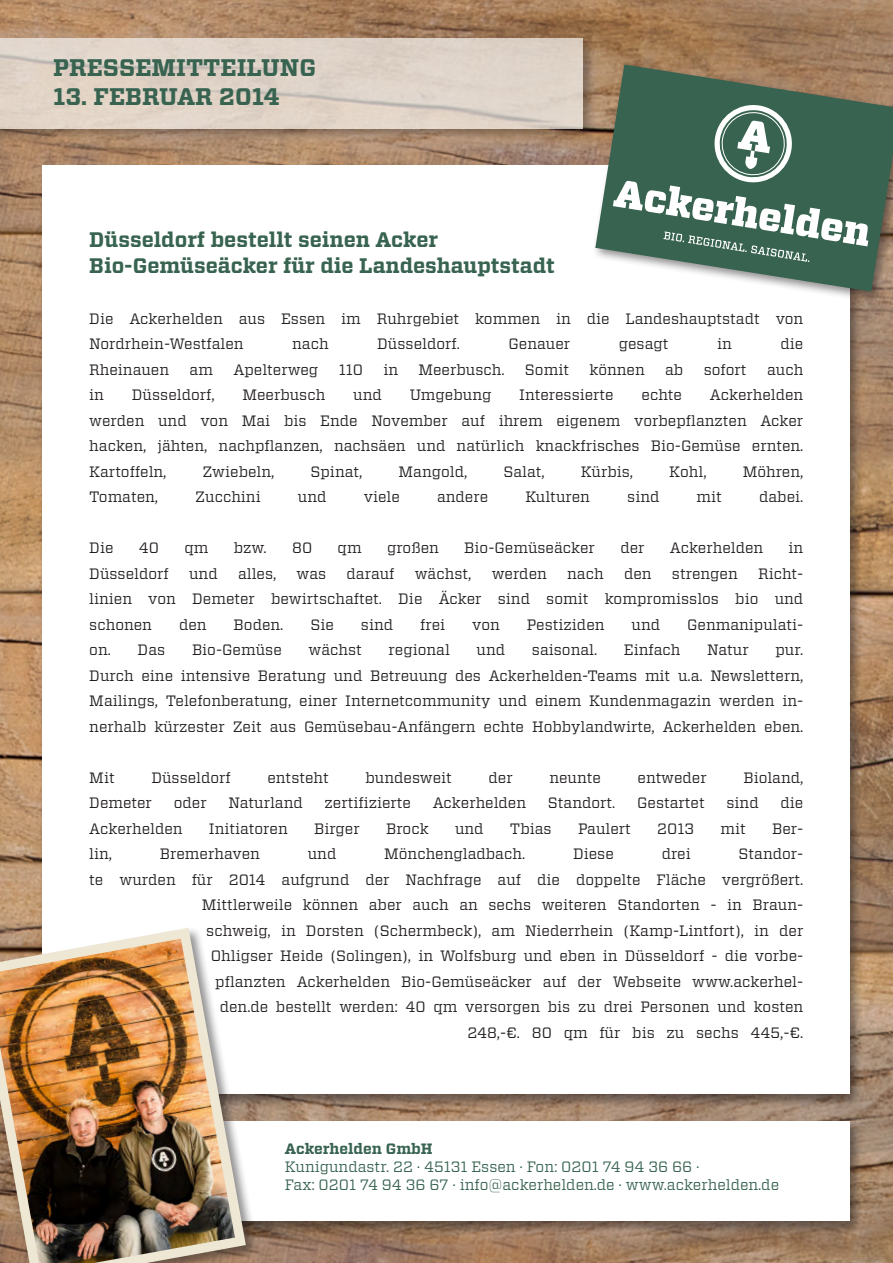
<style>
.page{position:relative;width:893px;height:1263px;background:#fff}
.page>*{position:absolute;margin:0;border:0;box-sizing:border-box;transform-origin:0 0}
.t1{font:700 24px "Vitesse";color:#376350}
.t2{font:700 21px "Vitesse";color:#376350}
.t3{font:15px/25.5px "Vitesse";color:#231f20;text-align:right}
.t4{font:15px "Vitesse";color:#376350}
.t5{font:700 15px "Vitesse";color:#376350}
</style>
<div class="page">
<img style="left:0;top:0;width:893px;height:1263px">
<div style="left:39px;top:164px;width:824px;height:945px;background:#231f20;opacity:.5"></div>
<div style="left:43px;top:165px;width:807px;height:928px;background:#fff"></div>
<div style="left:592px;top:61px;width:301px;height:242px;background:#231f20;opacity:.5"></div>
<svg style="left:595px;top:64px;width:298px;height:228px"></svg>
<svg style="left:613px;top:102px;width:255px;height:160px;background:#5a7e6e"></svg>
<div style="left:0;top:36px;width:597px;height:107px;background:#231f20;opacity:.5"></div>
<div style="left:0;top:38px;width:583px;height:90px;background:#e0d4c8"></div>
<div style="left:39px;top:1120px;width:824px;height:116px;background:#231f20;opacity:.5"></div>
<div style="left:43px;top:1121px;width:807px;height:99px;background:#fff"></div>
<div style="left:0;top:926px;width:259px;height:337px;background:#231f20;opacity:.5"></div>
<img style="left:0;top:922px;width:251px;height:341px">
<p class="t1" style="left:53px;top:52px;width:264px">PRESSEMITTEILUNG</p>
<p class="t1" style="left:53px;top:80px;width:228px">13. FEBRUAR 2014</p>
<p class="t2" style="left:89px;top:226px;width:350px">Düsseldorf bestellt seinen Acker</p>
<p class="t2" style="left:89px;top:251px;width:467px">Bio-Gemüseäcker für die Landeshauptstadt</p>
<p class="t3" style="left:89px;top:305px;width:716px">Die Ackerhelden aus Essen im Ruhrgebiet kommen in die Landeshauptstadt von</p>
<p class="t3" style="left:89px;top:331px;width:156px">Nordrhein-Westfalen</p>
<p class="t3" style="left:292px;top:331px;width:38px">nach</p>
<p class="t3" style="left:377px;top:331px;width:84px">Düsseldorf.</p>
<p class="t3" style="left:508px;top:331px;width:63px">Genauer</p>
<p class="t3" style="left:619px;top:331px;width:51px">gesagt</p>
<p class="t3" style="left:717px;top:331px;width:16px">in</p>
<p class="t3" style="left:780px;top:331px;width:24px">die</p>
<p class="t3" style="left:89px;top:356px;width:81px">Rheinauen</p>
<p class="t3" style="left:190px;top:356px;width:25px">am</p>
<p class="t3" style="left:233px;top:356px;width:86px">Apelterweg</p>
<p class="t3" style="left:339px;top:356px;width:26px">110</p>
<p class="t3" style="left:383px;top:356px;width:16px">in</p>
<p class="t3" style="left:418px;top:356px;width:88px">Meerbusch.</p>
<p class="t3" style="left:525px;top:356px;width:46px">Somit</p>
<p class="t3" style="left:589px;top:356px;width:57px">können</p>
<p class="t3" style="left:665px;top:356px;width:20px">ab</p>
<p class="t3" style="left:704px;top:356px;width:44px">sofort</p>
<p class="t3" style="left:767px;top:356px;width:38px">auch</p>
<p class="t3" style="left:89px;top:382px;width:16px">in</p>
<p class="t3" style="left:132px;top:382px;width:84px">Düsseldorf,</p>
<p class="t3" style="left:242px;top:382px;width:84px">Meerbusch</p>
<p class="t3" style="left:353px;top:382px;width:30px">und</p>
<p class="t3" style="left:410px;top:382px;width:83px">Umgebung</p>
<p class="t3" style="left:519px;top:382px;width:96px">Interessierte</p>
<p class="t3" style="left:642px;top:382px;width:42px">echte</p>
<p class="t3" style="left:710px;top:382px;width:95px">Ackerhelden</p>
<p class="t3" style="left:89px;top:407px;width:715px">werden und von Mai bis Ende November auf ihrem eigenem vorbepflanzten Acker</p>
<p class="t3" style="left:89px;top:433px;width:716px">hacken, jähten, nachpflanzen, nachsäen und natürlich knackfrisches Bio-Gemüse ernten.</p>
<p class="t3" style="left:89px;top:458px;width:79px">Kartoffeln,</p>
<p class="t3" style="left:203px;top:458px;width:73px">Zwiebeln,</p>
<p class="t3" style="left:311px;top:458px;width:53px">Spinat,</p>
<p class="t3" style="left:399px;top:458px;width:70px">Mangold,</p>
<p class="t3" style="left:503px;top:458px;width:43px">Salat,</p>
<p class="t3" style="left:581px;top:458px;width:54px">Kürbis,</p>
<p class="t3" style="left:669px;top:458px;width:39px">Kohl,</p>
<p class="t3" style="left:743px;top:458px;width:62px">Möhren,</p>
<p class="t3" style="left:89px;top:484px;width:70px">Tomaten,</p>
<p class="t3" style="left:195px;top:484px;width:67px">Zucchini</p>
<p class="t3" style="left:298px;top:484px;width:30px">und</p>
<p class="t3" style="left:364px;top:484px;width:38px">viele</p>
<p class="t3" style="left:437px;top:484px;width:53px">andere</p>
<p class="t3" style="left:525px;top:484px;width:66px">Kulturen</p>
<p class="t3" style="left:627px;top:484px;width:34px">sind</p>
<p class="t3" style="left:697px;top:484px;width:27px">mit</p>
<p class="t3" style="left:759px;top:484px;width:46px">dabei.</p>
<p class="t3" style="left:89px;top:535px;width:26px">Die</p>
<p class="t3" style="left:139px;top:535px;width:22px">40</p>
<p class="t3" style="left:184px;top:535px;width:25px">qm</p>
<p class="t3" style="left:234px;top:535px;width:34px">bzw.</p>
<p class="t3" style="left:292px;top:535px;width:22px">80</p>
<p class="t3" style="left:338px;top:535px;width:25px">qm</p>
<p class="t3" style="left:387px;top:535px;width:53px">großen</p>
<p class="t3" style="left:464px;top:535px;width:132px">Bio-Gemüseäcker</p>
<p class="t3" style="left:620px;top:535px;width:26px">der</p>
<p class="t3" style="left:670px;top:535px;width:95px">Ackerhelden</p>
<p class="t3" style="left:789px;top:535px;width:16px">in</p>
<p class="t3" style="left:89px;top:560px;width:81px">Düsseldorf</p>
<p class="t3" style="left:189px;top:560px;width:30px">und</p>
<p class="t3" style="left:238px;top:560px;width:40px">alles,</p>
<p class="t3" style="left:297px;top:560px;width:31px">was</p>
<p class="t3" style="left:347px;top:560px;width:49px">darauf</p>
<p class="t3" style="left:415px;top:560px;width:58px">wächst,</p>
<p class="t3" style="left:492px;top:560px;width:57px">werden</p>
<p class="t3" style="left:567px;top:560px;width:38px">nach</p>
<p class="t3" style="left:624px;top:560px;width:29px">den</p>
<p class="t3" style="left:672px;top:560px;width:67px">strengen</p>
<p class="t3" style="left:758px;top:560px;width:47px">Richt-</p>
<p class="t3" style="left:89px;top:586px;width:715px">linien von Demeter bewirtschaftet. Die Äcker sind somit kompromisslos bio und</p>
<p class="t3" style="left:89px;top:611px;width:64px">schonen</p>
<p class="t3" style="left:179px;top:611px;width:29px">den</p>
<p class="t3" style="left:234px;top:611px;width:51px">Boden.</p>
<p class="t3" style="left:310px;top:611px;width:25px">Sie</p>
<p class="t3" style="left:361px;top:611px;width:34px">sind</p>
<p class="t3" style="left:420px;top:611px;width:26px">frei</p>
<p class="t3" style="left:472px;top:611px;width:29px">von</p>
<p class="t3" style="left:527px;top:611px;width:79px">Pestiziden</p>
<p class="t3" style="left:632px;top:611px;width:30px">und</p>
<p class="t3" style="left:687px;top:611px;width:118px">Genmanipulati-</p>
<p class="t3" style="left:89px;top:637px;width:77px">on. Das</p>
<p class="t3" style="left:192px;top:637px;width:91px">Bio-Gemüse</p>
<p class="t3" style="left:309px;top:637px;width:55px">wächst</p>
<p class="t3" style="left:389px;top:637px;width:63px">regional</p>
<p class="t3" style="left:477px;top:637px;width:30px">und</p>
<p class="t3" style="left:532px;top:637px;width:67px">saisonal.</p>
<p class="t3" style="left:624px;top:637px;width:58px">Einfach</p>
<p class="t3" style="left:707px;top:637px;width:43px">Natur</p>
<p class="t3" style="left:775px;top:637px;width:29px">pur.</p>
<p class="t3" style="left:89px;top:662px;width:716px;text-align:justify">Durch eine intensive Beratung und Betreuung des Ackerhelden-Teams mit u.a. Newslettern, Mailings, Telefonberatung, einer Internetcommunity und einem Kundenmagazin werden in&shy;nerhalb kürzester Zeit aus Gemüsebau-Anfängern echte Hobbylandwirte, Ackerhelden eben.</p>
<p class="t3" style="left:89px;top:764px;width:27px">Mit</p>
<p class="t3" style="left:151px;top:764px;width:81px">Düsseldorf</p>
<p class="t3" style="left:267px;top:764px;width:63px">entsteht</p>
<p class="t3" style="left:365px;top:764px;width:88px">bundesweit</p>
<p class="t3" style="left:489px;top:764px;width:26px">der</p>
<p class="t3" style="left:549px;top:764px;width:53px">neunte</p>
<p class="t3" style="left:638px;top:764px;width:71px">entweder</p>
<p class="t3" style="left:743px;top:764px;width:61px">Bioland,</p>
<p class="t3" style="left:89px;top:790px;width:64px">Demeter</p>
<p class="t3" style="left:174px;top:790px;width:34px">oder</p>
<p class="t3" style="left:228px;top:790px;width:76px">Naturland</p>
<p class="t3" style="left:325px;top:790px;width:88px">zertifizierte</p>
<p class="t3" style="left:433px;top:790px;width:95px">Ackerhelden</p>
<p class="t3" style="left:548px;top:790px;width:69px">Standort.</p>
<p class="t3" style="left:637px;top:790px;width:69px">Gestartet</p>
<p class="t3" style="left:726px;top:790px;width:34px">sind</p>
<p class="t3" style="left:780px;top:790px;width:24px">die</p>
<p class="t3" style="left:89px;top:815px;width:95px">Ackerhelden</p>
<p class="t3" style="left:209px;top:815px;width:80px">Initiatoren</p>
<p class="t3" style="left:314px;top:815px;width:47px">Birger</p>
<p class="t3" style="left:386px;top:815px;width:44px">Brock</p>
<p class="t3" style="left:455px;top:815px;width:30px">und</p>
<p class="t3" style="left:510px;top:815px;width:43px">Tbias</p>
<p class="t3" style="left:578px;top:815px;width:55px">Paulert</p>
<p class="t3" style="left:657px;top:815px;width:38px">2013</p>
<p class="t3" style="left:720px;top:815px;width:27px">mit</p>
<p class="t3" style="left:772px;top:815px;width:33px">Ber-</p>
<p class="t3" style="left:89px;top:841px;width:24px">lin,</p>
<p class="t3" style="left:160px;top:841px;width:102px">Bremerhaven</p>
<p class="t3" style="left:308px;top:841px;width:30px">und</p>
<p class="t3" style="left:384px;top:841px;width:142px">Mönchengladbach.</p>
<p class="t3" style="left:573px;top:841px;width:42px">Diese</p>
<p class="t3" style="left:662px;top:841px;width:31px">drei</p>
<p class="t3" style="left:89px;top:841px;width:716px">Standor-<br>te wurden für 2014 aufgrund der Nachfrage auf die doppelte Fläche vergrößert.</p>
<p class="t3" style="left:202px;top:892px;width:603px">Mittlerweile können aber auch an sechs weiteren Standorten - in Braun&shy;schweig, in Dorsten (Schermbeck), am Niederrhein (Kamp-Lintfort), in der Ohligser Heide (Solingen), in Wolfsburg und eben in Düsseldorf - die vorbe&shy;pflanzten Ackerhelden Bio-Gemüseäcker auf der Webseite www.ackerhel&shy;den.de bestellt werden: 40 qm versorgen bis zu drei Personen und kosten</p>
<p class="t3" style="left:467px;top:1019px;width:338px">248,-€. 80 qm für bis zu sechs 445,-€.</p>
<p class="t5" style="left:285px;top:1138px;width:149px">Ackerhelden GmbH</p>
<p class="t4" style="left:285px;top:1156px;width:416px">Kunigundastr. 22 · 45131 Essen · Fon: 0201 74 94 36 66 ·</p>
<p class="t4" style="left:285px;top:1174px;width:496px">Fax: 0201 74 94 36 67 · info@ackerhelden.de · www.ackerhelden.de</p>
</div>
